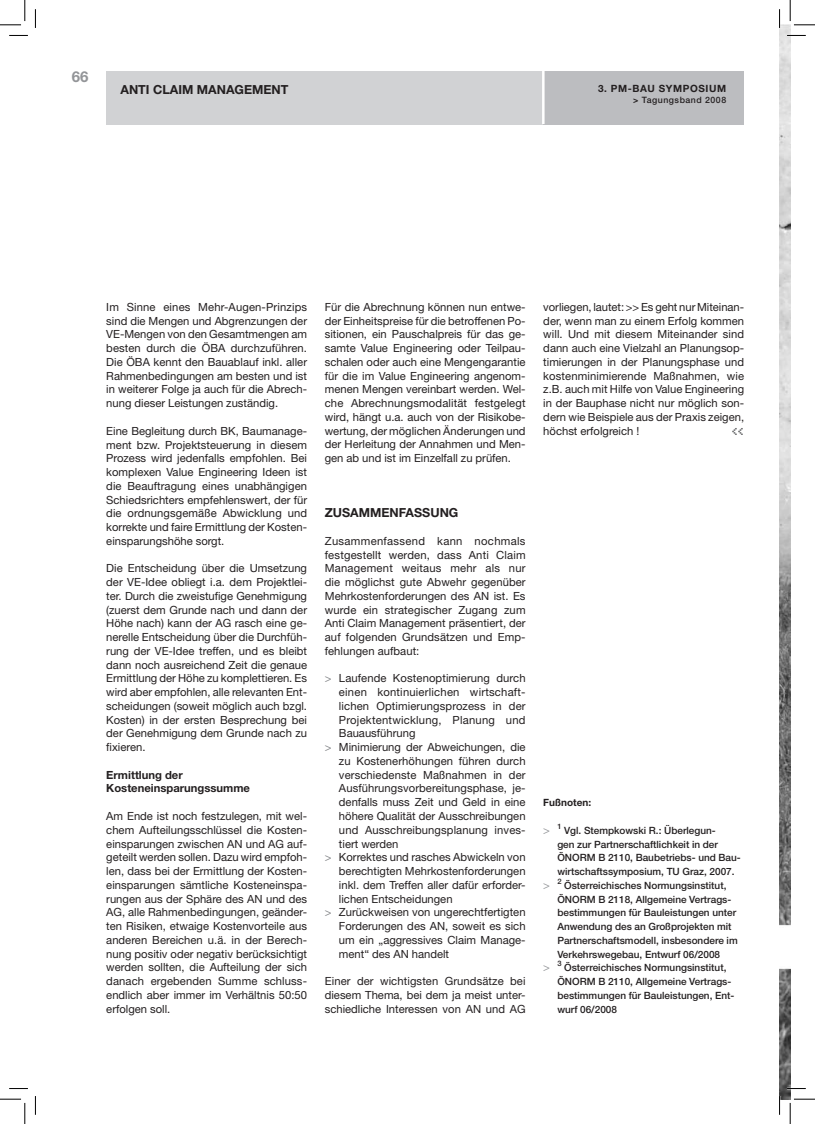
<style>
.page{position:relative;width:815px;height:1124px;background:#fff}
.page>*{position:absolute;margin:0;border:0;box-sizing:border-box;transform-origin:0 0}
.t1{font:700 15px "Helvetica Neue LT Std";color:#939598}
.t2{font:700 12.5px "Helvetica Neue LT Std";color:#231f20}
.t3{font:11.25px/13.8px "Helvetica Neue LT Std";color:#231f20;text-align:justify}
.t4{font:11.25px "Helvetica Neue LT Std";letter-spacing:.02em;color:#231f20}
.t5{font:700 11.25px/13.8px "Helvetica Neue LT Std";color:#231f20}
.t6{font:11.25px "Helvetica Neue LT Std";color:#939598}
.t7{font:11.25px "Eboy EXT Alpha";color:#57585a}
.t8{font:500 10px/13.8px "Helvetica Neue LT Std";color:#231f20}
.t9{font:700 10px "Helvetica Neue LT Std";letter-spacing:.06em;color:#231f20}
.t10{font:700 10px "Helvetica Neue LT Std";color:#231f20}
.t11{font:500 8.75px "Helvetica Neue LT Std";letter-spacing:.06em;color:#231f20}
.s1{font-weight:700}
.s2{color:#808285}
</style>
<div class="page">
<div style="left:106px;top:71px;width:437px;height:53px;background:#d1d2d4"></div>
<div style="left:543px;top:71px;width:201px;height:53px;background:#bcbdc0"></div>
<hr style="left:542px;top:71px;width:3px;height:53px;background:#fff">
<img style="left:780px;top:25px;width:10px;height:1073px">
<svg style="left:9px;top:35px;width:19px;height:1px"></svg>
<svg style="left:787px;top:35px;width:19px;height:1px"></svg>
<svg style="left:9px;top:1088px;width:19px;height:1px"></svg>
<svg style="left:787px;top:1087px;width:19px;height:2px"></svg>
<svg style="left:35px;top:9px;width:1px;height:19px"></svg>
<svg style="left:35px;top:1096px;width:1px;height:18px"></svg>
<svg style="left:779px;top:9px;width:1px;height:19px"></svg>
<svg style="left:779px;top:1095px;width:1px;height:19px"></svg>
<svg style="left:0;top:0;width:26px;height:26px"></svg>
<svg style="left:0;top:1098px;width:26px;height:25px"></svg>
<svg style="left:790px;top:0;width:25px;height:26px"></svg>
<svg style="left:790px;top:1098px;width:25px;height:25px"></svg>
<h1 class="t1" style="left:72px;top:71px;width:18px">66</h1>
<p class="t2" style="left:120px;top:85px;width:170px">ANTI CLAIM MANAGEMENT</p>
<p class="t9" style="left:598px;top:85px;width:130px">3. PM-BAU SYMPOSIUM</p>
<p class="t11" style="left:633px;top:96px;width:94px"><span class="s1">&gt;</span> Tagungsband 2008</p>
<p class="t3" style="left:106px;top:301px;width:202px">Im Sinne eines Mehr-Augen-Prinzips sind die Mengen und Abgrenzungen der VE-Mengen von den Gesamtmengen am besten durch die ÖBA durchzuführen.<br>Die ÖBA kennt den Bauablauf inkl. aller Rahmenbedingungen am besten und ist in weiterer Folge ja auch für die Abrech&shy;nung dieser Leistungen zuständig.</p>
<p class="t3" style="left:106px;top:425px;width:202px">Eine Begleitung durch BK, Baumanage&shy;ment bzw. Projektsteuerung in diesem Prozess wird jedenfalls empfohlen. Bei komplexen Value Engineering Ideen ist die Beauftragung eines unabhängigen Schiedsrichters empfehlenswert, der für die ordnungsgemäße Abwicklung und korrekte und faire Ermittlung der Kosten&shy;einsparungshöhe sorgt.</p>
<p class="t3" style="left:106px;top:562px;width:202px">Die Entscheidung über die Umsetzung der VE-Idee obliegt i.a. dem Projektlei&shy;ter. Durch die zweistufige Genehmigung (zuerst dem Grunde nach und dann der Höhe nach) kann der AG rasch eine ge&shy;nerelle Entscheidung über die Durchfüh&shy;rung der VE-Idee treffen, und es bleibt dann noch ausreichend Zeit die genaue Ermittlung der Höhe zu komplettieren. Es wird aber empfohlen, alle relevanten Ent&shy;scheidungen (soweit möglich auch bzgl.<br>Kosten) in der ersten Besprechung bei der Genehmigung dem Grunde nach zu fixieren.</p>
<p class="t5" style="left:106px;top:768px;width:145px">Ermittlung der<br>Kosteneinsparungssumme</p>
<p class="t3" style="left:106px;top:810px;width:202px">Am Ende ist noch festzulegen, mit wel&shy;chem Aufteilungsschlüssel die Kosten&shy;einsparungen zwischen AN und AG auf&shy;geteilt werden sollen. Dazu wird empfoh&shy;len, dass bei der Ermittlung der Kosten&shy;einsparungen sämtliche Kosteneinspa&shy;rungen aus der Sphäre des AN und des AG, alle Rahmenbedingungen, geänder&shy;ten Risiken, etwaige Kostenvorteile aus anderen Bereichen u.ä. in der Berech&shy;nung positiv oder negativ berücksichtigt werden sollten, die Aufteilung der sich danach ergebenden Summe schluss&shy;endlich aber immer im Verhältnis 50:50 erfolgen soll.</p>
<p class="t3" style="left:325px;top:301px;width:202px">Für die Abrechnung können nun entwe&shy;der Einheitspreise für die betroffenen Po&shy;sitionen, ein Pauschalpreis für das ge&shy;samte Value Engineering oder Teilpau&shy;schalen oder auch eine Mengengarantie für die im Value Engineering angenom&shy;menen Mengen vereinbart werden. Wel&shy;che Abrechnungsmodalität festgelegt wird, hängt u.a. auch von der Risikobe&shy;wertung, der möglichen Änderungen und der Herleitung der Annahmen und Men&shy;gen ab und ist im Einzelfall zu prüfen.</p>
<p class="t2" style="left:325px;top:508px;width:135px">ZUSAMMENFASSUNG</p>
<p class="t3" style="left:325px;top:535px;width:202px">Zusammenfassend kann nochmals festgestellt werden, dass Anti Claim Management weitaus mehr als nur die möglichst gute Abwehr gegenüber Mehrkostenforderungen des AN ist. Es wurde ein strategischer Zugang zum Anti Claim Management präsentiert, der auf folgenden Grundsätzen und Emp&shy;fehlungen aufbaut:</p>
<p class="t3" style="left:325px;top:672px;width:202px"><span class="s2">&gt;</span> Laufende Kostenoptimierung durch</p>
<p class="t4" style="left:339px;top:688px;width:188px">einen kontinuierlichen wirtschaft-</p>
<p class="t3" style="left:339px;top:700px;width:188px">lichen Optimierungsprozess in der</p>
<p class="t4" style="left:339px;top:715px;width:188px">Projektentwicklung, Planung und</p>
<p class="t3" style="left:339px;top:727px;width:78px">Bauausführung</p>
<p class="t3" style="left:325px;top:741px;width:202px"><span class="s2">&gt;</span> Minimierung der Abweichungen, die</p>
<p class="t3" style="left:339px;top:755px;width:188px">zu Kostenerhöhungen führen durch</p>
<p class="t3" style="left:339px;top:768px;width:188px">verschiedenste Maßnahmen in der</p>
<p class="t3" style="left:339px;top:782px;width:188px">Ausführungsvorbereitungsphase, je-</p>
<p class="t3" style="left:339px;top:796px;width:188px">denfalls muss Zeit und Geld in eine</p>
<p class="t3" style="left:339px;top:810px;width:188px">höhere Qualität der Ausschreibungen</p>
<p class="t3" style="left:339px;top:823px;width:188px">und Ausschreibungsplanung inves-</p>
<p class="t3" style="left:339px;top:837px;width:61px">tiert werden</p>
<p class="t3" style="left:325px;top:851px;width:202px"><span class="s2">&gt;</span> Korrektes und rasches Abwickeln von</p>
<p class="t3" style="left:339px;top:865px;width:188px">berechtigten Mehrkostenforderungen</p>
<p class="t3" style="left:339px;top:878px;width:188px">inkl. dem Treffen aller dafür erforder-</p>
<p class="t3" style="left:339px;top:892px;width:115px">lichen Entscheidungen</p>
<p class="t3" style="left:325px;top:906px;width:202px"><span class="s2">&gt;</span> Zurückweisen von ungerechtfertigten</p>
<p class="t3" style="left:339px;top:920px;width:188px">Forderungen des AN, soweit es sich</p>
<p class="t3" style="left:339px;top:933px;width:188px">um ein „aggressives Claim Manage-</p>
<p class="t3" style="left:339px;top:947px;width:112px">ment“ des AN handelt</p>
<p class="t3" style="left:325px;top:975px;width:202px">Einer der wichtigsten Grundsätze bei diesem Thema, bei dem ja meist unter&shy;schiedliche Interessen von AN und AG</p>
<p class="t3" style="left:543px;top:301px;width:202px">vorliegen, lautet: &gt;&gt; Es geht nur Miteinan&shy;der, wenn man zu einem Erfolg kommen will. Und mit diesem Miteinander sind dann auch eine Vielzahl an Planungsop&shy;timierungen in der Planungsphase und kostenminimierende Maßnahmen, wie z.B. auch mit Hilfe von Value Engineering in der Bauphase nicht nur möglich son&shy;dern wie Beispiele aus der Praxis zeigen, höchst erfolgreich !</p>
<p class="t7" style="left:732px;top:424px;width:13px">&lt;&lt;</p>
<p class="t10" style="left:543px;top:799px;width:49px">Fußnoten:</p>
<p class="t6" style="left:543px;top:825px;width:20px">&gt; <sup>1</sup></p>
<p class="t8" style="left:557px;top:824px;width:185px;text-indent:7px">Vgl. Stempkowski R.: Überlegun-<br>gen zur Partnerschaftlichkeit in der ÖNORM B 2110, Baubetriebs- und Bau&shy;wirtschaftssymposium, TU Graz, 2007.</p>
<p class="t6" style="left:543px;top:880px;width:20px">&gt; <sup>2</sup></p>
<p class="t8" style="left:557px;top:879px;width:182px;text-indent:7px">Österreichisches Normungsinstitut, ÖNORM B 2118, Allgemeine Vertrags&shy;bestimmungen für Bauleistungen unter Anwendung des an Großprojekten mit Partnerschaftsmodell, insbesondere im Verkehrswegebau, Entwurf 06/2008</p>
<p class="t6" style="left:543px;top:963px;width:20px">&gt; <sup>3</sup></p>
<p class="t8" style="left:557px;top:961px;width:179px;text-indent:7px">Österreichisches Normungsinstitut,<br>ÖNORM B 2110, Allgemeine Vertrags&shy;bestimmungen für Bauleistungen, Ent&shy;wurf 06/2008</p>
</div>
